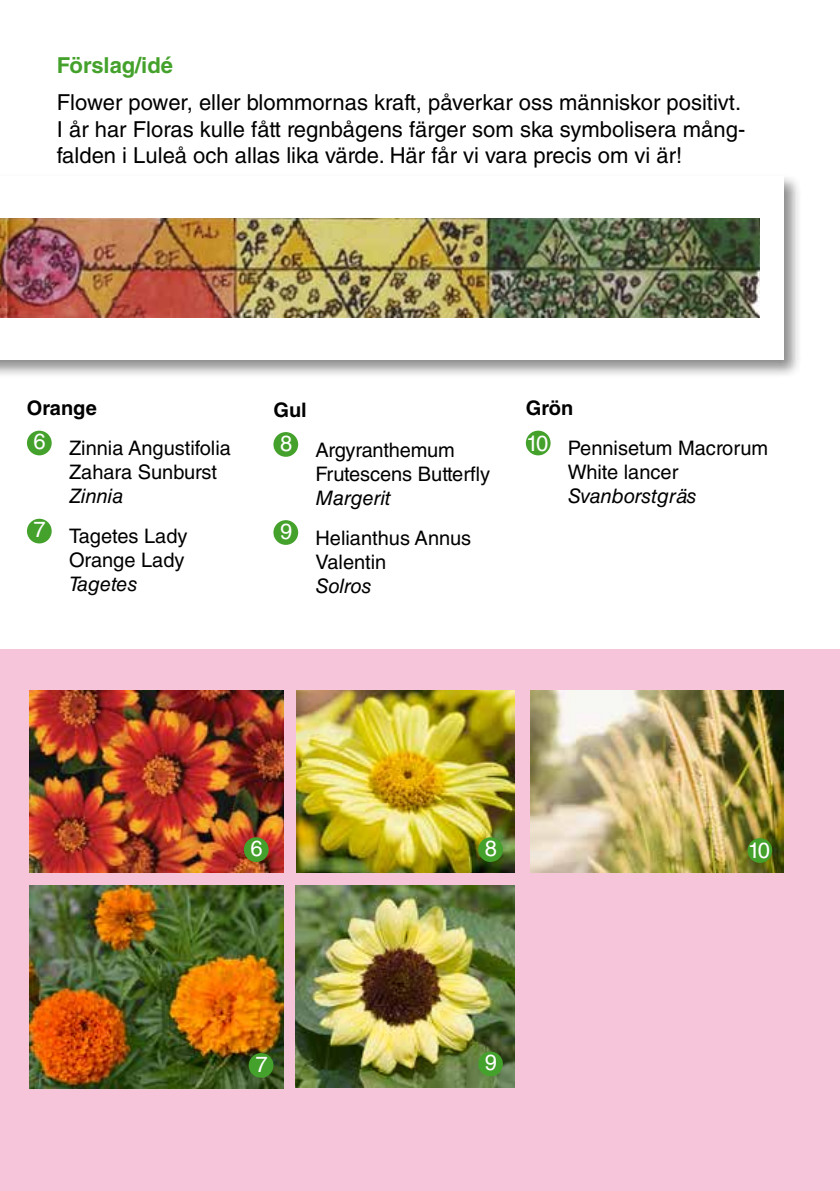
<style>
.page{position:relative;width:840px;height:1191px;background:#fff}
.page>*{position:absolute;margin:0;border:0;box-sizing:border-box;transform-origin:0 0}
.t1{font:22px/26.4px "Helvetica LT Std";color:#000}
.t2{font:700 22px "Helvetica LT Std";color:#44a12b}
.t3{font:22px "Helvetica LT Std";color:#fff}
.t4{font:20px/40px "Helvetica LT Std";color:#000}
.t5{font:italic 20px "Helvetica LT Std";color:#000}
.s1{font-weight:700}
.s2{font-style:italic}
</style>
<div class="page">
<div style="left:0;top:173px;width:801px;height:206px;background:#000;opacity:.45"></div>
<div style="left:0;top:176px;width:782px;height:184px;background:#fff"></div>
<div style="left:27px;top:431px;width:25px;height:24px;background:#44a12b;border-radius:50%"></div>
<div style="left:27px;top:519px;width:25px;height:24px;background:#44a12b;border-radius:50%"></div>
<div style="left:273px;top:432px;width:25px;height:25px;background:#44a12b;border-radius:50%"></div>
<div style="left:273px;top:520px;width:25px;height:25px;background:#44a12b;border-radius:50%"></div>
<div style="left:0;top:649px;width:839px;height:542px;background:#f6c5da"></div>
<img style="left:0;top:218px;width:758px;height:100px">
<div style="left:525px;top:431px;width:25px;height:24px;background:#44a12b;border-radius:50%"></div>
<img style="left:296px;top:690px;width:217px;height:182px">
<img style="left:295px;top:885px;width:218px;height:202px">
<img style="left:530px;top:690px;width:252px;height:182px">
<img style="left:29px;top:885px;width:254px;height:203px">
<img style="left:29px;top:690px;width:254px;height:182px">
<div style="left:244px;top:837px;width:24px;height:25px;background:#44a12b;border-radius:50%"></div>
<div style="left:248px;top:1053px;width:25px;height:24px;background:#44a12b;border-radius:50%"></div>
<div style="left:478px;top:837px;width:24px;height:25px;background:#44a12b;border-radius:50%"></div>
<div style="left:478px;top:1051px;width:24px;height:25px;background:#44a12b;border-radius:50%"></div>
<div style="left:747px;top:838px;width:24px;height:25px;background:#44a12b;border-radius:50%"></div>
<p class="t2" style="left:57px;top:51px;width:118px">Förslag/idé</p>
<p class="t1" style="left:57px;top:89px;width:689px">Flower power, eller blommornas kraft, påverkar oss människor positivt.<br>I år har Floras kulle fått regnbågens färger som ska symbolisera mång&shy;falden i Luleå och allas lika värde. Här får vi vara precis om vi är!</p>
<p class="t4" style="left:34px;top:388px;width:199px;text-indent:-7px"><span class="s1">Orange<br></span><sup>6</sup> Zinnia Angustifolia</p>
<p class="t4" style="left:69px;top:452px;width:149px">Zahara Sunburst</p>
<p class="t4" style="left:34px;top:476px;width:155px;text-indent:35px"><span class="s2">Zinnia<br></span><sup>7</sup> Tagetes Lady</p>
<p class="t4" style="left:69px;top:540px;width:117px">Orange Lady</p>
<p class="t5" style="left:69px;top:573px;width:70px">Tagetes</p>
<p class="t4" style="left:280px;top:390px;width:176px;text-indent:-7px"><span class="s1">Gul<br></span><sup>8</sup> Argyranthemum</p>
<p class="t4" style="left:315px;top:454px;width:176px">Frutescens Butterfly</p>
<p class="t4" style="left:280px;top:478px;width:192px;text-indent:35px"><span class="s2">Margerit<br></span><sup>9</sup> Helianthus Annus</p>
<p class="t4" style="left:315px;top:542px;width:72px">Valentin</p>
<p class="t5" style="left:315px;top:574px;width:58px">Solros</p>
<p class="t4" style="left:525px;top:388px;width:244px"><span class="s1">Grön<br></span><sup>10</sup> Pennisetum Macrorum</p>
<p class="t4" style="left:567px;top:452px;width:112px">White lancer</p>
<p class="t5" style="left:567px;top:485px;width:130px">Svanborstgräs</p>
<p class="t3" style="left:250px;top:835px;width:14px">6</p>
<p class="t3" style="left:255px;top:1051px;width:14px">7</p>
<p class="t3" style="left:484px;top:835px;width:14px">8</p>
<p class="t3" style="left:484px;top:1049px;width:14px">9</p>
<p class="t3" style="left:747px;top:837px;width:24px">10</p>
</div>
